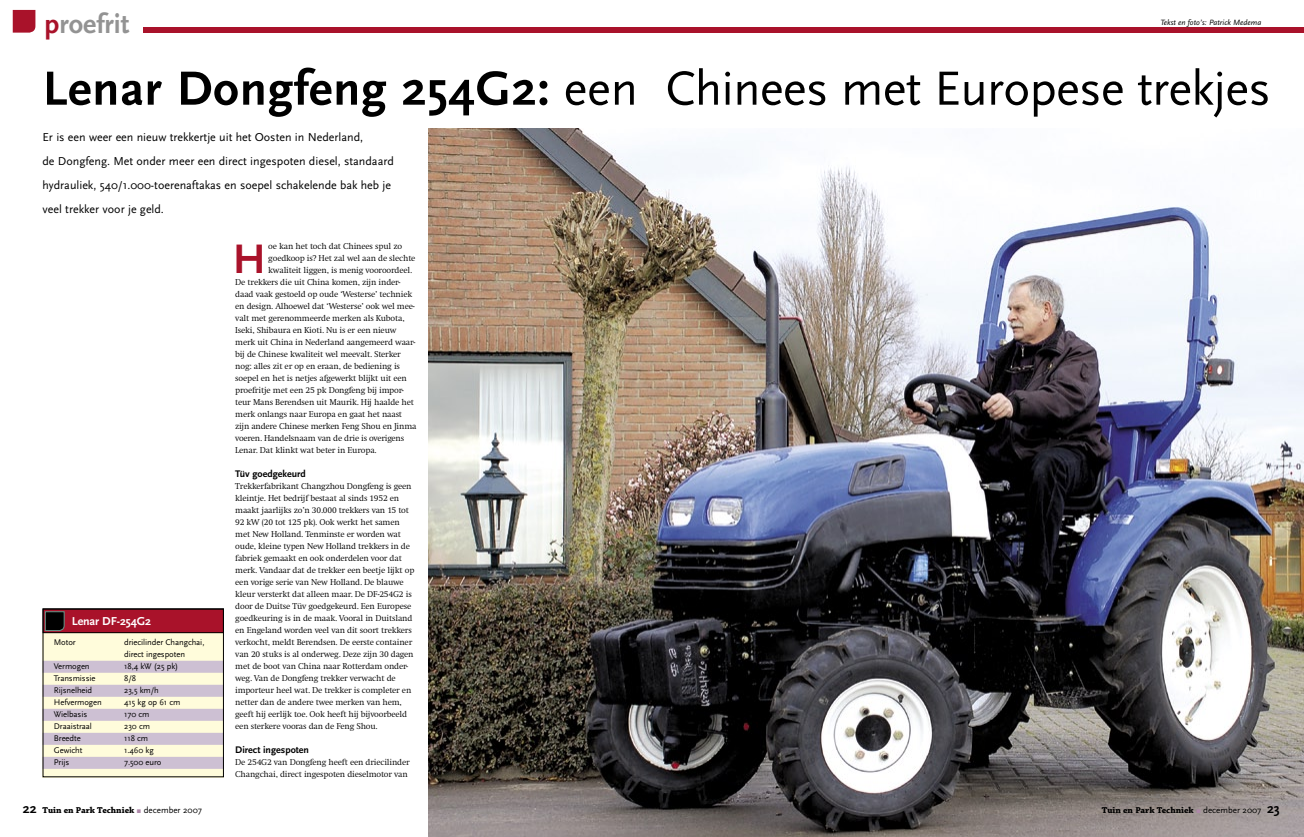
<style>
.page{position:relative;width:1304px;height:837px;background:#fff}
.page>*{position:absolute;margin:0;border:0;box-sizing:border-box;transform-origin:0 0}
.t1{font:50px "Scala Sans";letter-spacing:-.01em;color:#000}
.t2{font:700 43px "Scala Sans";color:#a9122a}
.t3{font:700 28px "Scala Sans";color:#939393}
.t4{font:12px/24px "Scala Sans";color:#000}
.t5{font:700 12px "Scala Sans";letter-spacing:-.01em;color:#fff}
.t6{font:700 10px "Scala Sans";color:#000}
.t7{font:700 9px "Chaparral Pro";color:#000}
.t8{font:300 8.8px/12px "Swift";letter-spacing:-.02em;color:#000}
.t9{font:8.6px/12px "Scala Sans";letter-spacing:-.01em;color:#000}
.t10{font:italic 8px "Scala Sans";color:#000}
.s1{color:#a9122a}
.s2{font-weight:700}
.s3{font-family:"Scala Sans";font-size:14px}
.s4{font-family:"Scala Sans Expert";font-weight:400;font-size:8px;color:#af89aa}
.s5{font-family:"Scala Sans";font-weight:400}
</style>
<div class="page">
<svg style="left:13px;top:10px;width:22px;height:23px"></svg>
<div style="left:143px;top:27px;width:509px;height:6px;background:#a9122a"></div>
<div style="left:652px;top:27px;width:652px;height:6px;background:#a9122a"></div>
<img style="left:428px;top:129px;width:876px;height:707px">
<div style="left:43px;top:633px;width:181px;height:144px;background:#fffcdb"></div>
<div style="left:43px;top:660px;width:181px;height:12px;background:#cdc0d3"></div>
<div style="left:43px;top:684px;width:181px;height:12px;background:#cdc0d3"></div>
<div style="left:43px;top:708px;width:181px;height:12px;background:#cdc0d3"></div>
<div style="left:43px;top:732px;width:181px;height:12px;background:#cdc0d3"></div>
<div style="left:43px;top:756px;width:181px;height:12px;background:#cdc0d3"></div>
<div style="left:43px;top:609px;width:180px;height:23px;background:#a9122a"></div>
<div style="left:43px;top:608px;width:181px;height:25px;border:1px solid #000"></div>
<div style="left:43px;top:608px;width:181px;height:169px;border:1px solid #000"></div>
<svg style="left:44px;top:610px;width:21px;height:21px"></svg>
<h3 class="t3" style="left:44px;top:8px;width:87px"><span class="s1">p</span>roefrit</h3>
<p class="t10" style="left:1160px;top:18px;width:103px">Tekst en foto’s: Patrick Medema</p>
<h1 class="t1" style="left:43px;top:61px;width:1230px"><span class="s2">Lenar Dongfeng 254G2:</span> een Chinees met Europese trekjes</h1>
<h3 class="t4" style="left:43px;top:125px;width:353px">Er is een weer een nieuw trekkertje uit het Oosten in Nederland,<br>de Dongfeng. Met onder meer een direct ingespoten diesel, standaard hydrauliek, 540/1.000-toerenaftakas en soepel schakelende bak heb je veel trekker voor je geld.</h3>
<p class="t8" style="left:268px;top:240px;width:135px">oe kan het toch dat Chinees spul zo</p>
<p class="t8" style="left:268px;top:252px;width:149px">goedkoop is? Het zal wel aan de slechte</p>
<p class="t8" style="left:268px;top:264px;width:145px">kwaliteit liggen, is menig vooroordeel.</p>
<p class="t8" style="left:235px;top:276px;width:166px">De trekkers die uit China komen, zijn inder-</p>
<p class="t8" style="left:235px;top:288px;width:178px">daad vaak gestoeld op oude ‘Westerse’ techniek</p>
<p class="t8" style="left:235px;top:300px;width:181px">en design. Alhoewel dat ‘Westerse’ ook wel mee-</p>
<p class="t8" style="left:235px;top:312px;width:171px">valt met gerenommeerde merken als Kubota,</p>
<p class="t8" style="left:235px;top:324px;width:163px">Iseki, Shibaura en Kioti. Nu is er een nieuw</p>
<p class="t8" style="left:235px;top:336px;width:181px">merk uit China in Nederland aangemeerd waar-</p>
<p class="t8" style="left:235px;top:348px;width:167px">bij de Chinese kwaliteit wel meevalt. Sterker</p>
<p class="t8" style="left:235px;top:360px;width:166px">nog: alles zit er op en eraan, de bediening is</p>
<p class="t8" style="left:235px;top:372px;width:173px">soepel en het is netjes afgewerkt blijkt uit een</p>
<p class="t8" style="left:235px;top:384px;width:170px">proefritje met een 25 pk Dongfeng bij impor-</p>
<p class="t8" style="left:235px;top:396px;width:180px">teur Mans Berendsen uit Maurik. Hij haalde het</p>
<p class="t8" style="left:235px;top:408px;width:168px">merk onlangs naar Europa en gaat het naast</p>
<p class="t8" style="left:235px;top:420px;width:183px">zijn andere Chinese merken Feng Shou en Jinma</p>
<p class="t8" style="left:235px;top:432px;width:171px">voeren. Handelsnaam van de drie is overigens</p>
<p class="t8" style="left:235px;top:444px;width:143px">Lenar. Dat klinkt wat beter in Europa.</p>
<p class="t6" style="left:235px;top:468px;width:72px">Tüv goedgekeurd</p>
<p class="t8" style="left:235px;top:480px;width:181px">Trekkerfabrikant Changzhou Dongfeng is geen kleintje. Het bedrijf bestaat al sinds 1952 en maakt jaarlijks zo’n 30.000 trekkers van 15 tot 92 kW (20 tot 125 pk). Ook werkt het samen met New Holland. Tenminste er worden wat oude, kleine typen New Holland trekkers in de fabriek gemaakt en ook onderdelen voor dat merk. Vandaar dat de trekker een beetje lijkt op een vorige serie van New Holland. De blauwe kleur versterkt dat alleen maar. De DF-254G2 is door de Duitse Tüv goedgekeurd. Een Europese goedkeuring is in de maak. Vooral in Duitsland en Engeland worden veel van dit soort trekkers verkocht, meldt Berendsen. De eerste container van 20 stuks is al onderweg. Deze zijn 30 dagen met de boot van China naar Rotterdam onder&shy;weg. Van de Dongfeng trekker verwacht de importeur heel wat. De trekker is completer en netter dan de andere twee merken van hem, geeft hij eerlijk toe. Ook heeft hij bijvoorbeeld een sterkere vooras dan de Feng Shou.</p>
<p class="t6" style="left:235px;top:744px;width:75px">Direct ingespoten</p>
<p class="t8" style="left:235px;top:756px;width:176px">De 254G2 van Dongfeng heeft een driecilinder<br>Changchai, direct ingespoten dieselmotor van</p>
<h2 class="t2" style="left:233px;top:235px;width:35px">H</h2>
<h3 class="t5" style="left:72px;top:614px;width:81px">Lenar DF-254G2</h3>
<p class="t9" style="left:54px;top:636px;width:23px">Motor</p>
<p class="t9" style="left:124px;top:636px;width:82px">driecilinder Changchai, direct ingespoten</p>
<p class="t9" style="left:54px;top:660px;width:37px">Vermogen</p>
<p class="t9" style="left:124px;top:660px;width:56px">18,4 kW (25 pk)</p>
<p class="t9" style="left:54px;top:672px;width:43px">Transmissie</p>
<p class="t9" style="left:124px;top:672px;width:13px">8/8</p>
<p class="t9" style="left:54px;top:684px;width:40px">Rijsnelheid</p>
<p class="t9" style="left:124px;top:684px;width:36px">23,5 km/h</p>
<p class="t9" style="left:54px;top:696px;width:49px">Hefvermogen</p>
<p class="t9" style="left:124px;top:696px;width:58px">415 kg op 61 cm</p>
<p class="t9" style="left:54px;top:708px;width:35px">Wielbasis</p>
<p class="t9" style="left:124px;top:708px;width:27px">170 cm</p>
<p class="t9" style="left:54px;top:720px;width:40px">Draaistraal</p>
<p class="t9" style="left:124px;top:720px;width:27px">230 cm</p>
<p class="t9" style="left:54px;top:732px;width:28px">Breedte</p>
<p class="t9" style="left:124px;top:732px;width:26px">118 cm</p>
<p class="t9" style="left:54px;top:744px;width:30px">Gewicht</p>
<p class="t9" style="left:124px;top:744px;width:31px">1.460 kg</p>
<p class="t9" style="left:54px;top:756px;width:17px">Prijs</p>
<p class="t9" style="left:124px;top:756px;width:39px">7.500 euro</p>
<p class="t7" style="left:23px;top:804px;width:181px"><span class="s3">22</span> Tuin en Park Techniek <span class="s4">r</span> <span class="s5">december 2007</span></p>
<p class="t7" style="left:1102px;top:804px;width:179px">Tuin en Park Techniek <span class="s4">r</span> <span class="s5">december 2007</span> <span class="s3">23</span></p>
</div>
